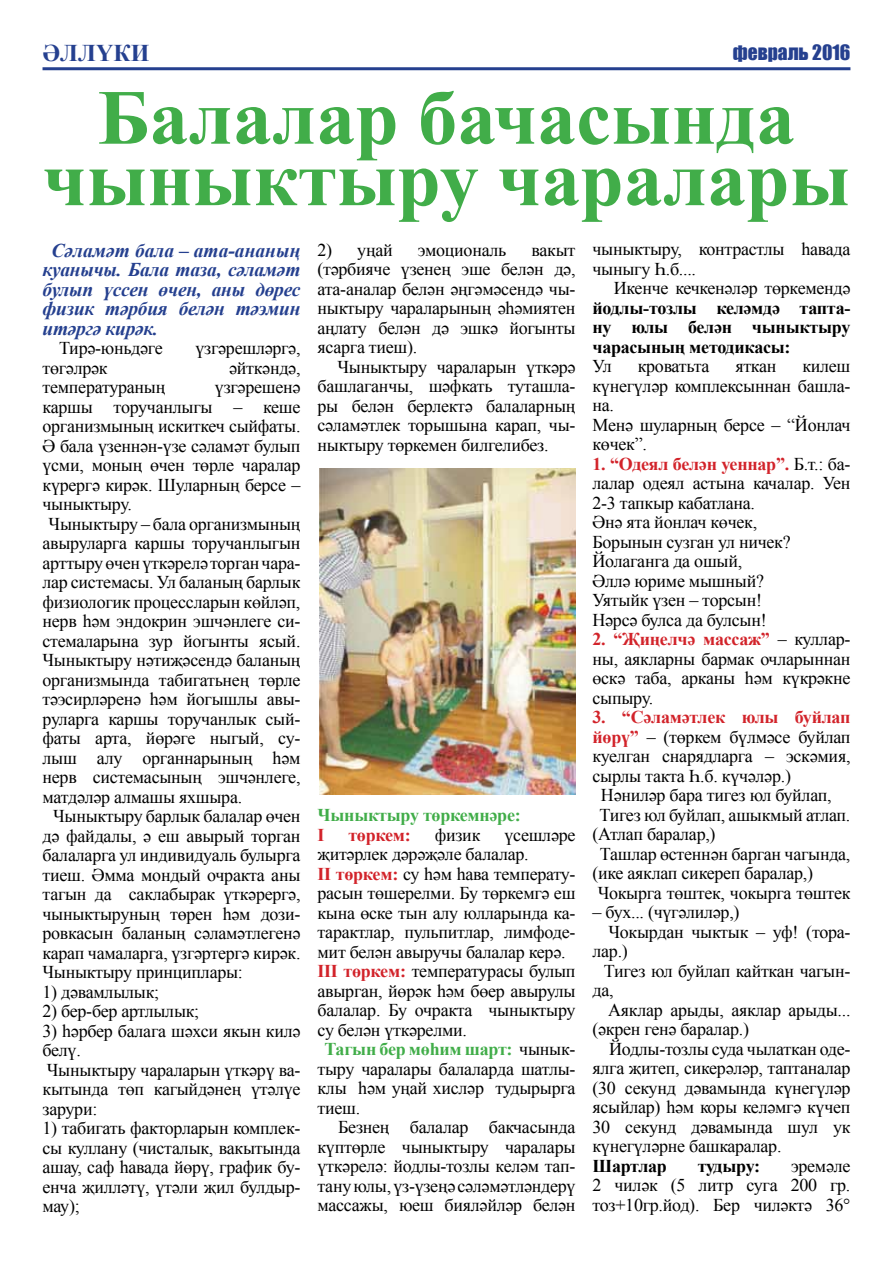
<style>
.page{position:relative;width:893px;height:1263px;background:#fff}
.page>*{position:absolute;margin:0;border:0;box-sizing:border-box;transform-origin:0 0}
.t1{font:700 78px/61.5px "Times New Roman";color:#41ad49;text-align:center}
.t2{font:700 24px "Times New Roman";color:#25408f}
.t3{font:italic 700 19.5px/19.5px "Times New Roman";letter-spacing:-.015em;color:#25408f;text-align:justify}
.t4{font:19.5px "Impact";color:#25408f}
.t5{font:18px/19.5px "Times New Roman";letter-spacing:-.015em;color:#000;text-align:justify}
.t6{font:700 18px/19.5px "Times New Roman";letter-spacing:-.015em;color:#000;text-align:justify}
.t7{font:700 18px "Times New Roman";letter-spacing:-.015em;color:#41ad49}
.t8{font:700 18px "Times New Roman";letter-spacing:-.015em;color:#d2232a}
.s1{font-weight:700;color:#d2232a}
.s2{font-weight:400;color:#000}
</style>
<div class="page">
<hr style="left:43px;top:67px;width:807px;height:3px;background:#25408f">
<img style="left:319px;top:468px;width:256px;height:327px">
<h2 class="t2" style="left:43px;top:37px;width:108px">әллүки</h2>
<p class="t4" style="left:733px;top:38px;width:119px">февраль 2016</p>
<h1 class="t1" style="left:43px;top:85px;width:809px">Балалар бачасында чыныктыру чаралары</h1>
<p class="t3" style="left:43px;top:240px;width:259px;text-indent:9px">Сәламәт бала – ата-ананың куанычы. Бала таза, сәламәт булып үссен өчен, аны дөрес физик тәрбия белән тәэмин итәргә кирәк.</p>
<p class="t5" style="left:59px;top:338px;width:105px">Тирә-юньдәге</p>
<p class="t5" style="left:196px;top:338px;width:106px">үзгәрешләргә,</p>
<p class="t5" style="left:43px;top:358px;width:67px">төгәлрәк</p>
<p class="t5" style="left:229px;top:358px;width:73px">әйткәндә,</p>
<p class="t5" style="left:43px;top:377px;width:124px">температураның</p>
<p class="t5" style="left:215px;top:377px;width:87px">үзгәрешенә</p>
<p class="t5" style="left:43px;top:397px;width:259px">каршы торучанлыгы – кеше</p>
<p class="t5" style="left:43px;top:416px;width:259px">организмының искиткеч сыйфаты.</p>
<p class="t5" style="left:43px;top:436px;width:259px">Ә бала үзеннән-үзе сәламәт булып</p>
<p class="t5" style="left:43px;top:455px;width:259px">үсми, моның өчен төрле чаралар</p>
<p class="t5" style="left:43px;top:475px;width:259px">күрергә кирәк. Шуларның берсе –</p>
<p class="t5" style="left:43px;top:494px;width:91px">чыныктыру.</p>
<p class="t5" style="left:49px;top:514px;width:253px">Чыныктыру – бала организмының</p>
<p class="t5" style="left:43px;top:533px;width:259px">авыруларга каршы торучанлыгын</p>
<p class="t5" style="left:43px;top:553px;width:260px">арттыру өчен үткәрелә торган чара-</p>
<p class="t5" style="left:43px;top:572px;width:259px">лар системасы. Ул баланың барлык</p>
<p class="t5" style="left:43px;top:592px;width:259px">физиологик процессларын көйләп,</p>
<p class="t5" style="left:43px;top:611px;width:259px">нерв һәм эндокрин эшчәнлеге си-</p>
<p class="t5" style="left:43px;top:630px;width:259px">стемаларына зур йогынты ясый.</p>
<p class="t5" style="left:43px;top:650px;width:259px">Чыныктыру нәтиҗәсендә баланың</p>
<p class="t5" style="left:43px;top:669px;width:259px">организмында табигатьнең төрле</p>
<p class="t5" style="left:43px;top:689px;width:259px">тәэсирләренә һәм йогышлы авы-</p>
<p class="t5" style="left:43px;top:708px;width:259px">руларга каршы торучанлык сый-</p>
<p class="t5" style="left:43px;top:728px;width:259px">фаты арта, йөрәге ныгый, су-</p>
<p class="t5" style="left:43px;top:747px;width:259px">лыш алу органнарының һәм</p>
<p class="t5" style="left:43px;top:767px;width:259px">нерв системасының эшчәнлеге,</p>
<p class="t5" style="left:43px;top:786px;width:201px">матдәләр алмашы яхшыра.</p>
<p class="t5" style="left:53px;top:806px;width:249px">Чыныктыру барлык балалар өчен</p>
<p class="t5" style="left:43px;top:825px;width:260px">дә файдалы, ә еш авырый торган</p>
<p class="t5" style="left:43px;top:845px;width:259px">балаларга ул индивидуаль булырга</p>
<p class="t5" style="left:43px;top:864px;width:259px">тиеш. Әмма мондый очракта аны</p>
<p class="t5" style="left:43px;top:884px;width:259px">тагын да саклабырак үткәрергә,</p>
<p class="t5" style="left:43px;top:903px;width:259px">чыныктыруның төрен һәм дози-</p>
<p class="t5" style="left:43px;top:923px;width:259px">ровкасын баланың сәламәтлегенә</p>
<p class="t5" style="left:43px;top:942px;width:259px">карап чамаларга, үзгәртергә кирәк.</p>
<p class="t5" style="left:43px;top:962px;width:202px">Чыныктыру принциплары:</p>
<p class="t5" style="left:43px;top:981px;width:118px">1) дәвамлылык;</p>
<p class="t5" style="left:43px;top:1001px;width:158px">2) бер-бер артлылык;</p>
<p class="t5" style="left:43px;top:1020px;width:259px;text-align:left">3) һәрбер балага шәхси якын килә белү.<br>Чыныктыру чараларын үткәрү ва&shy;кытында төп кагыйдәнең үтәлүе зарури:</p>
<p class="t5" style="left:43px;top:1118px;width:259px">1) табигать факторларын комплек&shy;сы куллану (чисталык, вакытында ашау, саф һавада йөрү, график бу&shy;енча җилләтү, үтәли җил булдыр&shy;мау);</p>
<p class="t5" style="left:317px;top:240px;width:77px">2) уңай</p>
<p class="t5" style="left:418px;top:240px;width:90px">эмоциональ</p>
<p class="t5" style="left:317px;top:240px;width:259px;text-indent:214px">вакыт (тәрбияче үзенең эше белән дә, ата-аналар белән әңгәмәсендә чы&shy;ныктыру чараларының әһәмиятен аңлату белән дә эшкә йогынты ясарга тиеш).</p>
<p class="t5" style="left:317px;top:357px;width:260px;text-indent:20px">Чыныктыру чараларын үткәрә башлаганчы, шәфкать туташла&shy;ры белән берлектә балаларның сәламәтлек торышына карап, чы&shy;ныктыру төркемен билгелибез.</p>
<p class="t7" style="left:317px;top:803px;width:205px">Чыныктыру төркемнәре:</p>
<p class="t8" style="left:317px;top:822px;width:9px">I</p>
<p class="t8" style="left:348px;top:822px;width:64px">төркем:</p>
<p class="t5" style="left:435px;top:825px;width:47px">физик</p>
<p class="t5" style="left:504px;top:825px;width:73px">үсешләре</p>
<p class="t5" style="left:317px;top:844px;width:213px">җитәрлек дәрәҗәле балалар.</p>
<p class="t5" style="left:317px;top:864px;width:259px"><span class="s1">II төркем:</span> су һәм һава температу-</p>
<p class="t5" style="left:317px;top:883px;width:259px">расын төшерелми. Бу төркемгә еш</p>
<p class="t5" style="left:317px;top:902px;width:260px">кына өске тын алу юлларында ка-</p>
<p class="t5" style="left:317px;top:922px;width:259px">тарактлар, пульпитлар, лимфоде-</p>
<p class="t5" style="left:317px;top:941px;width:250px">мит белән авыручы балалар керә.</p>
<p class="t5" style="left:317px;top:961px;width:259px"><span class="s1">III төркем:</span> температурасы булып</p>
<p class="t5" style="left:317px;top:980px;width:259px">авырган, йөрәк һәм бөер авырулы</p>
<p class="t5" style="left:317px;top:1000px;width:259px">балалар. Бу очракта чыныктыру</p>
<p class="t5" style="left:317px;top:1019px;width:151px">су белән үткәрелми.</p>
<p class="t7" style="left:324px;top:1037px;width:253px">Тагын бер мөһим шарт: <span class="s2">чынык-</span></p>
<p class="t5" style="left:317px;top:1058px;width:260px">тыру чаралары балаларда шатлы-</p>
<p class="t5" style="left:317px;top:1078px;width:260px">клы һәм уңай хисләр тудырырга</p>
<p class="t5" style="left:317px;top:1097px;width:44px">тиеш.</p>
<p class="t5" style="left:338px;top:1117px;width:239px">Безнең балалар бакчасында</p>
<p class="t5" style="left:317px;top:1136px;width:259px">күптөрле чыныктыру чаралары</p>
<p class="t5" style="left:317px;top:1156px;width:259px">үткәрелә: йодлы-тозлы келәм тап-</p>
<p class="t5" style="left:317px;top:1175px;width:259px">тану юлы, үз-үзеңә сәләмәтләндерү</p>
<p class="t5" style="left:317px;top:1195px;width:259px">массажы, юеш бияләйләр белән</p>
<p class="t5" style="left:592px;top:239px;width:259px">чыныктыру, контрастлы һавада чыныгу Һ.б....</p>
<p class="t5" style="left:614px;top:278px;width:238px">Икенче кечкенәләр төркемендә</p>
<p class="t6" style="left:592px;top:298px;width:259px">йодлы-тозлы келәмдә тапта&shy;ну юлы белән чыныктыру чарасының методикасы:</p>
<p class="t5" style="left:592px;top:356px;width:21px">Ул</p>
<p class="t5" style="left:638px;top:356px;width:73px">кроватьта</p>
<p class="t5" style="left:735px;top:356px;width:43px">яткан</p>
<p class="t5" style="left:592px;top:356px;width:259px;text-align:left;text-indent:210px">килеш күнегүләр комплексыннан башла&shy;на.<br>Менә шуларның берсе – “Йонлач көчек”.</p>
<p class="t5" style="left:592px;top:454px;width:259px;text-align:left"><span class="s1">1. “Одеял белән уеннар”.</span> Б.т.: ба&shy;лалар одеял астына качалар. Уен<br>2-3 тапкыр кабатлана.<br>Әнә ята йонлач көчек,<br>Борынын сузган ул ничек?<br>Йолаганга да ошый,<br>Әллә юриме мышный?<br>Уятыйк үзен – торсын!<br>Нәрсә булса да булсын!</p>
<p class="t5" style="left:592px;top:629px;width:259px"><span class="s1">2. “Җиңелчә массаж”</span> – куллар&shy;ны, аякларны бармак очларыннан өскә таба, арканы һәм күкрәкне сыпыру.</p>
<p class="t8" style="left:592px;top:705px;width:259px">3. “Сәламәтлек юлы буйлап</p>
<p class="t5" style="left:592px;top:727px;width:259px"><span class="s1">йөрү”</span> – (төркем бүлмәсе буйлап</p>
<p class="t5" style="left:592px;top:746px;width:259px">куелган снарядларга – эскәмия,</p>
<p class="t5" style="left:592px;top:766px;width:200px">сырлы такта Һ.б. күчәләр.)</p>
<p class="t5" style="left:601px;top:785px;width:232px">Нәниләр бара тигез юл буйлап,</p>
<p class="t5" style="left:599px;top:805px;width:253px">Тигез юл буйлап, ашыкмый атлап.</p>
<p class="t5" style="left:592px;top:824px;width:125px">(Атлап баралар,)</p>
<p class="t5" style="left:600px;top:844px;width:252px">Ташлар өстеннән барган чагында,</p>
<p class="t5" style="left:592px;top:863px;width:222px">(ике аяклап сикереп баралар,)</p>
<p class="t5" style="left:598px;top:883px;width:254px">Чокырга төштек, чокырга төштек</p>
<p class="t5" style="left:592px;top:902px;width:149px">– бух... (чүгәлиләр,)</p>
<p class="t5" style="left:608px;top:922px;width:244px">Чокырдан чыктык – уф! (тора-</p>
<p class="t5" style="left:592px;top:941px;width:37px">лар.)</p>
<p class="t5" style="left:604px;top:961px;width:248px">Тигез юл буйлап кайткан чагын-</p>
<p class="t5" style="left:592px;top:980px;width:23px">да,</p>
<p class="t5" style="left:608px;top:1000px;width:244px">Аяклар арыды, аяклар арыды...</p>
<p class="t5" style="left:592px;top:1019px;width:158px">(әкрен генә баралар.)</p>
<p class="t5" style="left:609px;top:1039px;width:243px">Йодлы-тозлы суда чылаткан оде-</p>
<p class="t5" style="left:592px;top:1058px;width:259px">ялга җитеп, сикерәләр, таптаналар</p>
<p class="t5" style="left:592px;top:1078px;width:259px">(30 секунд дәвамында күнегүләр</p>
<p class="t5" style="left:592px;top:1097px;width:259px">ясыйлар) һәм коры келәмгә күчеп</p>
<p class="t5" style="left:592px;top:1117px;width:259px">30 секунд дәвамында шул ук</p>
<p class="t5" style="left:592px;top:1136px;width:191px">күнегүләрне башкаралар.</p>
<p class="t6" style="left:592px;top:1155px;width:76px">Шартлар</p>
<p class="t6" style="left:698px;top:1155px;width:64px">тудыру:</p>
<p class="t5" style="left:592px;top:1156px;width:259px;text-indent:199px">эремәле 2 чиләк (5 литр суга 200 гр. тоз+10гр.йод). Бер чиләктә 36°</p>
</div>
